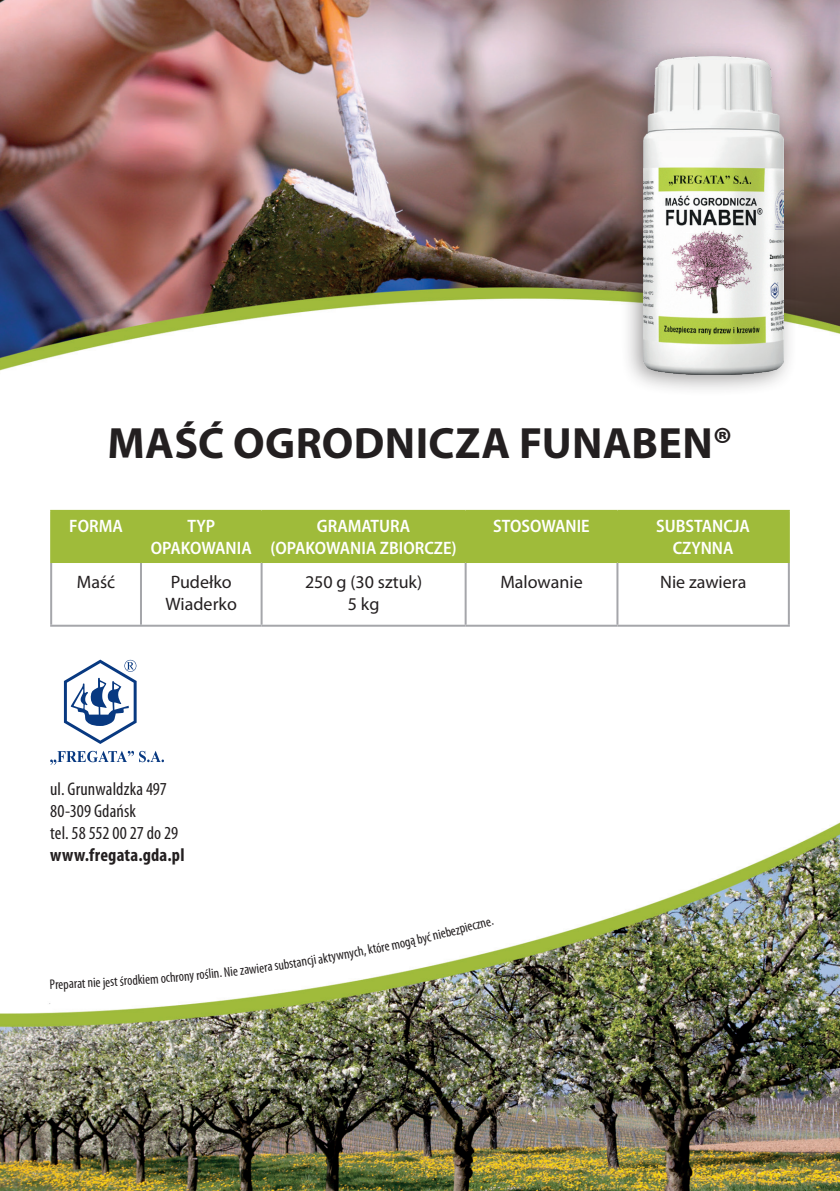
<style>
.page{position:relative;width:840px;height:1191px;background:#fff}
.page>*{position:absolute;margin:0;border:0;box-sizing:border-box;transform-origin:0 0}
.t1{font:700 44px "Myriad Pro";letter-spacing:.005em;color:#231f20}
.t2{font:condensed 18.4px/22px "Myriad Pro";letter-spacing:.005em;color:#231f20}
.t3{font:700 condensed 18.4px "Myriad Pro";letter-spacing:.015em;color:#231f20}
.t4{font:600 semi-condensed 18px/21.6px "Myriad Pro";color:#fff;text-align:center}
.t5{font:18px/21.6px "Myriad Pro";color:#231f20}
.t6{font:condensed 14px "Myriad Pro";color:#231f20}
</style>
<div class="page">
<img style="left:0;top:0;width:839px;height:1191px">
<img style="left:50px;top:800px;width:754px;height:189px">
<div style="left:52px;top:512px;width:735px;height:49px;background:#9fbb3a"></div>
<hr style="left:50px;top:563px;width:2px;height:61px;background:#a5a6aa">
<hr style="left:140px;top:563px;width:2px;height:61px;background:#a5a6aa">
<hr style="left:260px;top:563px;width:2px;height:61px;background:#a5a6aa">
<hr style="left:464px;top:563px;width:2px;height:61px;background:#a5a6aa">
<hr style="left:616px;top:563px;width:2px;height:61px;background:#a5a6aa">
<hr style="left:787px;top:563px;width:2px;height:61px;background:#a5a6aa">
<hr style="left:50px;top:624px;width:91px;height:2px;background:#a5a6aa">
<hr style="left:141px;top:624px;width:120px;height:2px;background:#a5a6aa">
<hr style="left:261px;top:624px;width:204px;height:2px;background:#a5a6aa">
<hr style="left:465px;top:624px;width:152px;height:2px;background:#a5a6aa">
<hr style="left:617px;top:624px;width:172px;height:2px;background:#a5a6aa">
<hr style="left:50px;top:510px;width:91px;height:2px;background:#9fbb3a">
<hr style="left:50px;top:512px;width:2px;height:49px;background:#9fbb3a">
<hr style="left:141px;top:510px;width:120px;height:2px;background:#9fbb3a">
<hr style="left:261px;top:510px;width:204px;height:2px;background:#9fbb3a">
<hr style="left:465px;top:510px;width:152px;height:2px;background:#9fbb3a">
<hr style="left:617px;top:510px;width:172px;height:2px;background:#9fbb3a">
<hr style="left:787px;top:512px;width:2px;height:49px;background:#9fbb3a">
<hr style="left:50px;top:561px;width:91px;height:2px;background:#9fbb3a">
<hr style="left:141px;top:561px;width:120px;height:2px;background:#9fbb3a">
<hr style="left:261px;top:561px;width:204px;height:2px;background:#9fbb3a">
<hr style="left:465px;top:561px;width:152px;height:2px;background:#9fbb3a">
<hr style="left:617px;top:561px;width:172px;height:2px;background:#9fbb3a">
<hr style="left:140px;top:512px;width:2px;height:49px;background:#9fbb3a">
<hr style="left:260px;top:512px;width:2px;height:49px;background:#9fbb3a">
<hr style="left:464px;top:512px;width:2px;height:49px;background:#9fbb3a">
<hr style="left:616px;top:512px;width:2px;height:49px;background:#9fbb3a">
<svg style="left:50px;top:751px;width:114px;height:14px"></svg>
<svg style="left:64px;top:659px;width:72px;height:85px"></svg>
<div style="left:620px;top:41px;width:177px;height:357px;background:#231f20;opacity:.45"></div>
<img style="left:643px;top:57px;width:139px;height:318px">
<h1 class="t1" style="left:107px;top:414px;width:626px">MAŚĆ OGRODNICZA FUNABEN®</h1>
<p class="t4" style="left:69px;top:515px;width:55px">FORMA</p>
<p class="t4" style="left:151px;top:515px;width:102px">TYP<br>OPAKOWANIA</p>
<p class="t4" style="left:270px;top:515px;width:187px">GRAMATURA (OPAKOWANIA ZBIORCZE)</p>
<p class="t4" style="left:493px;top:515px;width:98px">STOSOWANIE</p>
<p class="t4" style="left:656px;top:515px;width:95px">SUBSTANCJA<br>CZYNNA</p>
<p class="t5" style="left:77px;top:571px;width:40px">Maść</p>
<p class="t5" style="left:165px;top:571px;width:73px">Pudełko<br>Wiaderko</p>
<p class="t5" style="left:305px;top:571px;width:119px;text-align:center">250 g (30 sztuk)<br>5 kg</p>
<p class="t5" style="left:500px;top:571px;width:84px">Malowanie</p>
<p class="t5" style="left:659px;top:571px;width:88px">Nie zawiera</p>
<h2 class="t2" style="left:50px;top:777px;width:129px">ul. Grunwaldzka 497<br>80-309 Gdańsk<br>tel. 58 552 00 27 do 29</h2>
<h2 class="t3" style="left:50px;top:843px;width:136px">www.fregata.gda.pl</h2>
<p class="t6" style="left:462px;top:919px;width:28px;rotate:-15deg">ieczne</p>
<p class="t6" style="left:49px;top:976px;width:26px;rotate:-2deg">Prepa</p>
<p class="t6" style="left:73px;top:975px;width:46px;rotate:-3deg">rat nie jest</p>
<p class="t6" style="left:119px;top:972px;width:40px;rotate:-4deg">środkiem</p>
<p class="t6" style="left:160px;top:969px;width:41px;rotate:-5deg">ochrony r</p>
<p class="t6" style="left:198px;top:966px;width:35px;rotate:-6deg">oślin. Ni</p>
<p class="t6" style="left:232px;top:962px;width:26px;rotate:-7deg">e zaw</p>
<p class="t6" style="left:255px;top:960px;width:34px;rotate:-8deg">iera sub</p>
<p class="t6" style="left:288px;top:955px;width:26px;rotate:-9deg">stancj</p>
<p class="t6" style="left:312px;top:951px;width:32px;rotate:-10deg">i aktyw</p>
<p class="t6" style="left:342px;top:946px;width:34px;rotate:-11deg">nych, kt</p>
<p class="t6" style="left:374px;top:940px;width:31px;rotate:-12deg">óre mo</p>
<p class="t6" style="left:402px;top:934px;width:28px;rotate:-13deg">gą być</p>
<p class="t6" style="left:430px;top:927px;width:35px;rotate:-14deg">niebezp</p>
</div>
